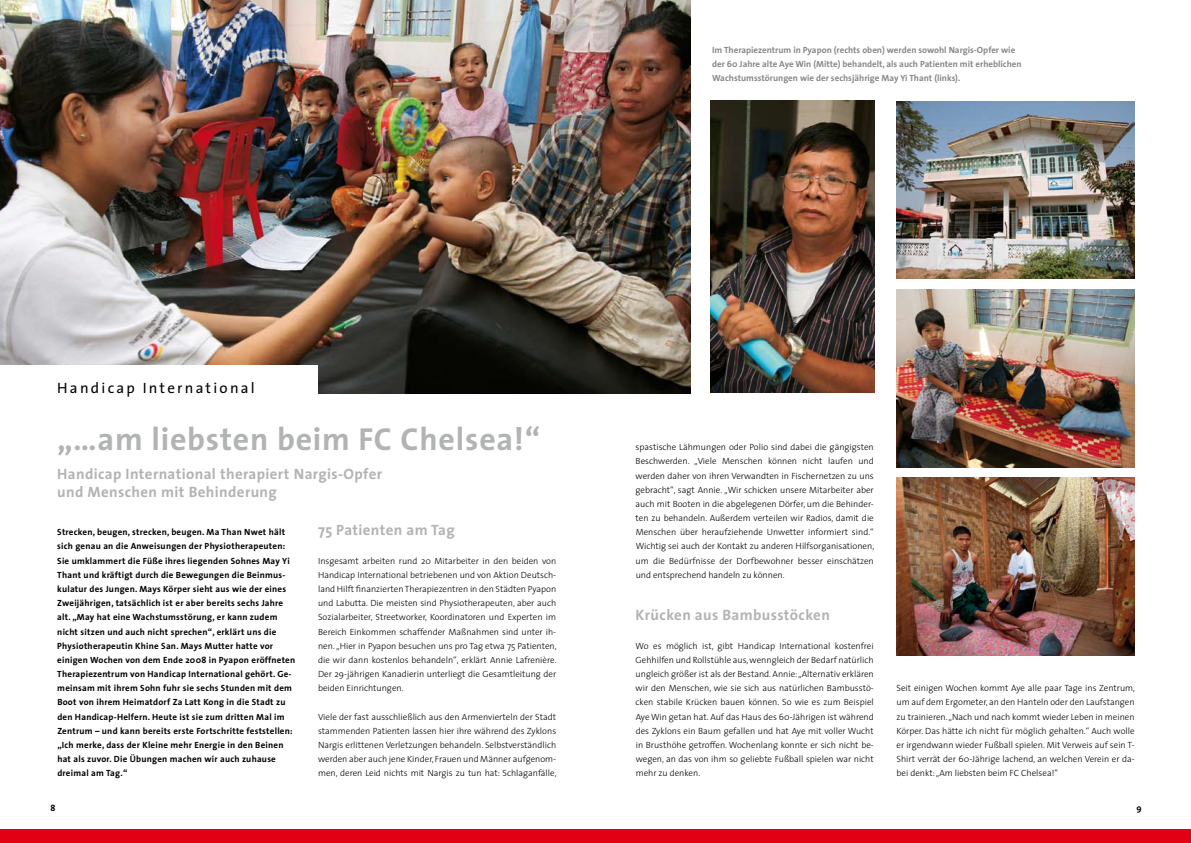
<style>
.page{position:relative;width:1191px;height:843px;background:#fff}
.page>*{position:absolute;margin:0;border:0;box-sizing:border-box;transform-origin:0 0}
.t1{font:700 32px "The Sans";letter-spacing:.025em;color:#b1b3b4}
.t2{font:700 15px/18px "The Sans";letter-spacing:.025em;color:#b1b3b4}
.t3{font:15px "The Sans";letter-spacing:.15em;color:#000}
.t4{font:300 9px/14.2px "The Sans";color:#000;text-align:justify}
.t5{font:700 9px/14.2px "The Sans";letter-spacing:.025em;color:#000}
.t6{font:700 9px/14.2px "The Sans";color:#868889}
</style>
<div class="page">
<div style="left:0;top:828px;width:596px;height:14px;background:#e20015"></div>
<div style="left:596px;top:828px;width:595px;height:14px;background:#e20015"></div>
<img style="left:0;top:0;width:690px;height:394px">
<div style="left:0;top:365px;width:317px;height:36px;background:#fff"></div>
<img style="left:710px;top:101px;width:165px;height:292px">
<img style="left:896px;top:101px;width:238px;height:178px">
<img style="left:896px;top:289px;width:238px;height:178px">
<img style="left:896px;top:477px;width:238px;height:178px">
<p class="t6" style="left:712px;top:43px;width:311px">Im Therapiezentrum in Pyapon (rechts oben) werden sowohl Nargis-Opfer wie der 60 Jahre alte Aye Win (Mitte) behandelt, als auch Patienten mit erheblichen<br>Wachstumsstörungen wie der sechsjährige May Yi Thant (links).</p>
<h2 class="t3" style="left:57px;top:375px;width:199px">Handicap International</h2>
<h1 class="t1" style="left:57px;top:412px;width:484px">„…am liebsten beim FC Chelsea!“</h1>
<h2 class="t2" style="left:57px;top:465px;width:326px">Handicap International therapiert Nargis-Opfer und Menschen mit Behinderung</h2>
<p class="t5" style="left:57px;top:525px;width:240px">Strecken, beugen, strecken, beugen. Ma Than Nwet hält sich genau an die Anweisungen der Physiotherapeuten:<br>Sie umklammert die Füße ihres liegenden Sohnes May Yi Thant und kräftigt durch die Bewegungen die Beinmus&shy;kulatur des Jungen. Mays Körper sieht aus wie der eines Zweijährigen, tatsächlich ist er aber bereits sechs Jahre alt. „May hat eine Wachstumsstörung, er kann zudem nicht sitzen und auch nicht sprechen“, erklärt uns die Physiotherapeutin Khine San. Mays Mutter hatte vor einigen Wochen von dem Ende 2008 in Pyapon eröffneten Therapiezentrum von Handicap International gehört. Ge&shy;meinsam mit ihrem Sohn fuhr sie sechs Stunden mit dem Boot von ihrem Heimatdorf Za Latt Kong in die Stadt zu den Handicap-Helfern. Heute ist sie zum dritten Mal im Zentrum – und kann bereits erste Fortschritte feststellen: „Ich merke, dass der Kleine mehr Energie in den Beinen hat als zuvor. Die Übungen machen wir auch zuhause dreimal am Tag.“</p>
<h2 class="t2" style="left:318px;top:520px;width:138px">75 Patienten am Tag</h2>
<p class="t4" style="left:318px;top:553px;width:240px">Insgesamt arbeiten rund 20 Mitarbeiter in den beiden von Handicap International betriebenen und von Aktion Deutsch&shy;land Hilft finanziertenTherapiezentren in den Städten Pyapon und Labutta. Die meisten sind Physiotherapeuten, aber auch Sozialarbeiter, Streetworker, Koordinatoren und Experten im Bereich Einkommen schaffender Maßnahmen sind unter ih&shy;nen.„Hier in Pyapon besuchen uns pro Tag etwa 75 Patienten, die wir dann kostenlos behandeln“, erklärt Annie Lafrenière.<br>Der 29-jährigen Kanadierin unterliegt die Gesamtleitung der beiden Einrichtungen.</p>
<p class="t4" style="left:318px;top:709px;width:240px">Viele der fast ausschließlich aus den Armenvierteln der Stadt stammenden Patienten lassen hier ihre während des Zyklons Nargis erlittenen Verletzungen behandeln. Selbstverständlich werden aber auch jene Kinder, Frauen und Männer aufgenom&shy;men, deren Leid nichts mit Nargis zu tun hat: Schlaganfälle,</p>
<p class="t4" style="left:636px;top:439px;width:240px">spastische Lähmungen oder Polio sind dabei die gängigsten Beschwerden. „Viele Menschen können nicht laufen und werden daher von ihren Verwandten in Fischernetzen zu uns gebracht“, sagt Annie. „Wir schicken unsere Mitarbeiter aber auch mit Booten in die abgelegenen Dörfer, um die Behinder&shy;ten zu behandeln. Außerdem verteilen wir Radios, damit die Menschen über heraufziehende Unwetter informiert sind.“ Wichtig sei auch der Kontakt zu anderen Hilfsorganisationen, um die Bedürfnisse der Dorfbewohner besser einschätzen und entsprechend handeln zu können.</p>
<h2 class="t2" style="left:636px;top:605px;width:196px">Krücken aus Bambusstöcken</h2>
<p class="t4" style="left:636px;top:638px;width:240px">Wo es möglich ist, gibt Handicap International kostenfrei Gehhilfen und Rollstühle aus,wenngleich der Bedarf natürlich ungleich größer ist als der Bestand. Annie:„Alternativ erklären wir den Menschen, wie sie sich aus natürlichen Bambusstö&shy;cken stabile Krücken bauen können. So wie es zum Beispiel Aye Win getan hat. Auf das Haus des 60-Jährigen ist während des Zyklons ein Baum gefallen und hat Aye mit voller Wucht in Brusthöhe getroffen. Wochenlang konnte er sich nicht be&shy;wegen, an das von ihm so geliebte Fußball spielen war nicht mehr zu denken.</p>
<p class="t4" style="left:896px;top:680px;width:240px">Seit einigen Wochen kommt Aye alle paar Tage ins Zentrum, um auf dem Ergometer, an den Hanteln oder den Laufstangen zu trainieren.„Nach und nach kommt wieder Leben in meinen Körper. Das hätte ich nicht für möglich gehalten.“ Auch wolle er irgendwann wieder Fußball spielen. Mit Verweis auf sein T-Shirt verrät der 60-Jährige lachend, an welchen Verein er da&shy;bei denkt:„Am liebsten beim FC Chelsea!“</p>
<p class="t5" style="left:50px;top:800px;width:7px">8</p>
<p class="t5" style="left:1136px;top:800px;width:7px">9</p>
</div>
